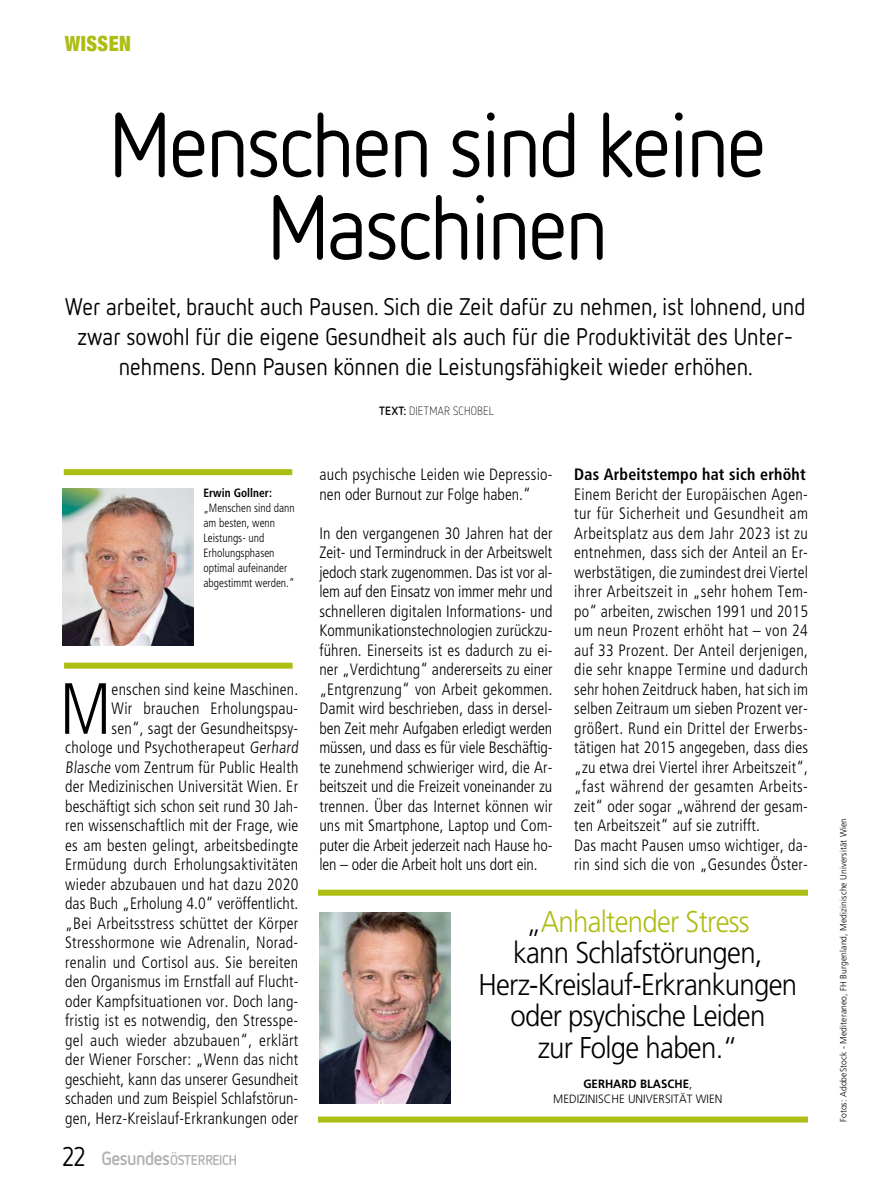
<style>
.page{position:relative;width:893px;height:1191px;background:#fff}
.page>*{position:absolute;margin:0;border:0;box-sizing:border-box;transform-origin:0 0}
.H1_TITEL62{font:90px/82.5px "Netto OT";letter-spacing:-.025em;color:#000;text-align:center;scale:.95 1}
.P_INITIAL_3{font:300 condensed 72.3px "Frutiger";color:#000}
.t1{font:300 30px/31.5px "Frutiger";letter-spacing:-.025em;color:#000;text-align:center;scale:.92 1}
.H2_VORSPANN_REGULAR{font:24px/30px "Netto OT";letter-spacing:.005em;color:#000;text-align:center;scale:.95 1}
.Artifact_KOPFZEILE_GRUEN_LI{font:900 condensed 21px "Helvetica Neue";letter-spacing:.025em;color:#aebd14;scale:.95 1}
.P_LT_STORY{font:300 condensed 16.5px/19.5px "Frutiger";letter-spacing:.01em;color:#000;text-align:justify}
.P_INITIAL_3-2{font:300 condensed 16.5px/19.5px "Frutiger";letter-spacing:.015em;color:#000;text-align:right}
.P_LT_STORY-2{font:700 condensed 16.5px "Frutiger";letter-spacing:.015em;color:#000}
.t2{font:700 14.25px "Netto OT";letter-spacing:-.025em;color:#b3b2b2;scale:.95 1}
.P_BILDTEXT{font:300 condensed 12px/15px "Frutiger";color:#000;scale:.95 1}
.t3{font:300 12px/15px "Frutiger";letter-spacing:.005em;color:#000;text-align:center;scale:.95 1}
.H3_AUTOR{font:300 12px "Netto OT";letter-spacing:.025em;color:#000;scale:.95 1}
.t4{font:300 9px "Frutiger";letter-spacing:.015em;color:#000;scale:.95 1}
.s1{font-weight:700}
.s2{font-weight:400;font-size:27px;color:#000}
.s3{font-size:19.05px}
.s4{color:#aebd14}
</style>
<div class="page">
<div style="left:318px;top:889px;width:490px;height:6px;background:#aebd14"></div>
<div style="left:318px;top:1116px;width:490px;height:6px;background:#aebd14"></div>
<div style="left:64px;top:662px;width:229px;height:6px;background:#aebd14"></div>
<div style="left:64px;top:469px;width:228px;height:6px;background:#aebd14"></div>
<img style="left:63px;top:489px;width:131px;height:156px">
<img style="left:319px;top:912px;width:131px;height:191px">
<p class="Artifact_KOPFZEILE_GRUEN_LI" style="left:65px;top:26px;width:71px">WISSEN</p>
<h1 class="H1_TITEL62" style="left:109px;top:102px;width:694px">Menschen sind keine<br>Maschinen</h1>
<h2 class="H2_VORSPANN_REGULAR" style="left:65px;top:291px;width:781px">Wer arbeitet, braucht auch Pausen. Sich die Zeit dafür zu nehmen, ist lohnend, und zwar sowohl für die eigene Gesundheit als auch für die Produktivität des Unter&shy;nehmens. Denn Pausen können die Leistungsfähigkeit wieder erhöhen.</h2>
<h3 class="H3_AUTOR" style="left:379px;top:403px;width:122px"><span class="s1">TEXT:</span> DIETMAR SCHOBEL</h3>
<p class="P_BILDTEXT" style="left:203px;top:485px;width:98px"><span class="s1">Erwin Gollner: </span>„Menschen sind dann am besten, wenn<br>Leistungs- und<br>Erholungsphasen optimal aufeinander abgestimmt werden.“</p>
<p class="P_INITIAL_3-2" style="left:65px;top:679px;width:237px">enschen sind keine Maschinen.<br>Wir brauchen Erholungspau-<br>sen“, sagt der Gesundheitspsy&shy;chologe und Psychotherapeut Gerhard Blasche vom Zentrum für Public Health der Medizinischen Universität Wien. Er beschäftigt sich schon seit rund 30 Jah&shy;ren wissenschaftlich mit der Frage, wie es am besten gelingt, arbeitsbedingte Ermüdung durch Erholungsaktivitäten wieder abzubauen und hat dazu 2020 das Buch „Erholung 4.0“ veröffentlicht. „Bei Arbeitsstress schüttet der Körper Stresshormone wie Adrenalin, Norad&shy;renalin und Cortisol aus. Sie bereiten den Organismus im Ernstfall auf Flucht&shy;oder Kampfsituationen vor. Doch lang&shy;fristig ist es notwendig, den Stresspe&shy;gel auch wieder abzubauen“, erklärt der Wiener Forscher: „Wenn das nicht geschieht, kann das unserer Gesundheit schaden und zum Beispiel Schlafstörun&shy;gen, Herz-Kreislauf-Erkrankungen oder</p>
<p class="P_INITIAL_3" style="left:60px;top:668px;width:53px">M</p>
<p class="t2" style="left:63px;top:1151px;width:185px"><span class="s2">22</span> <span class="s3">Gesundes</span>ÖSTERREICH</p>
<p class="P_INITIAL_3-2" style="left:319px;top:465px;width:235px;text-align:left">auch psychische Leiden wie Depressio&shy;nen oder Burnout zur Folge haben.“</p>
<p class="P_LT_STORY" style="left:319px;top:523px;width:235px">In den vergangenen 30 Jahren hat der Zeit- und Termindruck in der Arbeitswelt jedoch stark zugenommen. Das ist vor al&shy;lem auf den Einsatz von immer mehr und schnelleren digitalen Informations- und Kommunikationstechnologien zurückzu&shy;führen. Einerseits ist es dadurch zu ei&shy;ner „Verdichtung“ andererseits zu einer „Entgrenzung“ von Arbeit gekommen.<br>Damit wird beschrieben, dass in dersel&shy;ben Zeit mehr Aufgaben erledigt werden müssen, und dass es für viele Beschäftig&shy;te zunehmend schwieriger wird, die Ar&shy;beitszeit und die Freizeit voneinander zu trennen. Über das Internet können wir uns mit Smartphone, Laptop und Com&shy;puter die Arbeit jederzeit nach Hause ho&shy;len – oder die Arbeit holt uns dort ein.</p>
<p class="P_LT_STORY-2" style="left:574px;top:465px;width:233px">Das Arbeitstempo hat sich erhöht</p>
<p class="P_LT_STORY" style="left:574px;top:484px;width:236px">Einem Bericht der Europäischen Agen&shy;tur für Sicherheit und Gesundheit am Arbeitsplatz aus dem Jahr 2023 ist zu entnehmen, dass sich der Anteil an Er&shy;werbstätigen, die zumindest drei Viertel ihrer Arbeitszeit in „sehr hohem Tem&shy;po“ arbeiten, zwischen 1991 und 2015 um neun Prozent erhöht hat – von 24 auf 33 Prozent. Der Anteil derjenigen, die sehr knappe Termine und dadurch sehr hohen Zeitdruck haben, hat sich im selben Zeitraum um sieben Prozent ver&shy;größert. Rund ein Drittel der Erwerbs&shy;tätigen hat 2015 angegeben, dass dies „zu etwa drei Viertel ihrer Arbeitszeit“, „fast während der gesamten Arbeits&shy;zeit“ oder sogar „während der gesam&shy;ten Arbeitszeit“ auf sie zutrifft.</p>
<p class="P_LT_STORY" style="left:574px;top:835px;width:235px">Das macht Pausen umso wichtiger, da&shy;rin sind sich die von „Gesundes Öster-</p>
<p class="t1" style="left:478px;top:905px;width:348px">„<span class="s4">Anhaltender Stress<br></span>kann Schlafstörungen,<br>Herz-Kreislauf-Erkrankungen oder psychische Leiden<br>zur Folge haben.“</p>
<p class="t3" style="left:553px;top:1076px;width:180px"><span class="s1">GERHARD BLASCHE</span>,<br>MEDIZINISCHE UNIVERSITÄT WIEN</p>
<p class="t4" style="left:838px;top:1122px;width:322px;rotate:-90deg">Fotos: AdobeStock - Mediteraneo, FH Burgenland, Medizinische Universität Wien</p>
</div>
